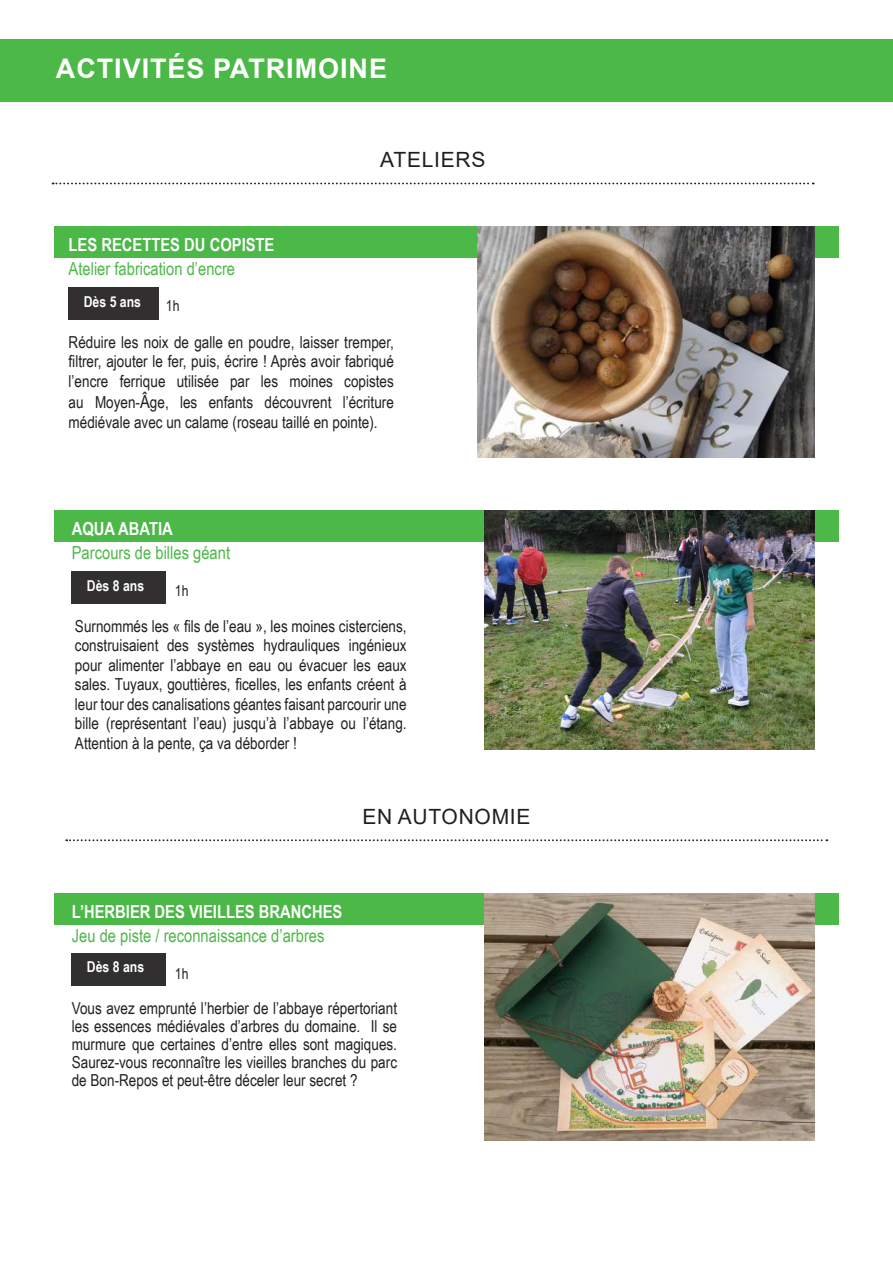
<style>
.page{position:relative;width:893px;height:1263px;background:#fff}
.page>*{position:absolute;margin:0;border:0;box-sizing:border-box;transform-origin:0 0}
.t1{font:700 27px "Arial";letter-spacing:.035em;color:#fff}
.t2{font:21px "Arial";letter-spacing:.035em;color:#231f20}
.t3{font:18px "Arial Narrow";color:#4cb848}
.t4{font:700 18px "Arial Narrow";color:#fff}
.t5{font:16.5px/19.5px "Arial Narrow";color:#231f20;text-align:justify}
.t6{font:700 15px "Arial Narrow";color:#fff}
.t7{font:15px "Arial Narrow";color:#231f20}
.s1{font-size:18px}
</style>
<div class="page">
<div style="left:0;top:40px;width:892px;height:62px;background:#4cb848"></div>
<div style="left:54px;top:226px;width:785px;height:31px;background:#4cb848"></div>
<div style="left:69px;top:287px;width:90px;height:32px;background:#312f30"></div>
<div style="left:72px;top:571px;width:94px;height:32px;background:#312f30"></div>
<div style="left:54px;top:510px;width:785px;height:31px;background:#4cb848"></div>
<img style="left:478px;top:226px;width:337px;height:231px">
<img style="left:485px;top:510px;width:330px;height:240px">
<svg style="left:53px;top:183px;width:761px;height:1px"></svg>
<svg style="left:66px;top:839px;width:761px;height:2px"></svg>
<div style="left:72px;top:954px;width:94px;height:32px;background:#312f30"></div>
<div style="left:54px;top:893px;width:785px;height:31px;background:#4cb848"></div>
<img style="left:485px;top:893px;width:330px;height:248px">
<h1 class="t1" style="left:56px;top:49px;width:333px">ACTIVITÉS PATRIMOINE</h1>
<p class="t4" style="left:69px;top:231px;width:207px">LES RECETTES DU COPISTE</p>
<p class="t3" style="left:69px;top:255px;width:168px">Atelier fabrication d’encre</p>
<p class="t6" style="left:84px;top:291px;width:59px">Dès 5 ans</p>
<p class="t7" style="left:166px;top:295px;width:15px">1h</p>
<p class="t2" style="left:380px;top:145px;width:107px">ATELIERS</p>
<p class="t5" style="left:69px;top:331px;width:327px">Réduire les noix de galle en poudre, laisser tremper, filtrer, ajouter le fer, puis, écrire ! Après avoir fabriqué l’encre ferrique utilisée par les moines copistes</p>
<p class="t5" style="left:69px;top:392px;width:327px">au Moyen-<span class="s1">Â</span>ge, les enfants découvrent l’écriture médiévale avec un calame (roseau taillé en pointe).</p>
<p class="t4" style="left:72px;top:515px;width:103px">AQUA ABATIA</p>
<p class="t3" style="left:72px;top:539px;width:160px">Parcours de billes géant</p>
<p class="t6" style="left:87px;top:575px;width:59px">Dès 8 ans</p>
<p class="t7" style="left:175px;top:580px;width:15px">1h</p>
<p class="t5" style="left:75px;top:615px;width:333px">Surnommés les « fils de l’eau », les moines cisterciens, construisaient des systèmes hydrauliques ingénieux pour alimenter l’abbaye en eau ou évacuer les eaux sales. Tuyaux, gouttières, ficelles, les enfants créent à leur tour des canalisations géantes faisant parcourir une bille (représentant l’eau) jusqu’à l’abbaye ou l’étang.<br>Attention à la pente, ça va déborder !</p>
<p class="t2" style="left:362px;top:802px;width:169px">EN AUTONOMIE</p>
<p class="t4" style="left:72px;top:897px;width:272px">L’HERBIER DES VIEILLES BRANCHES</p>
<p class="t3" style="left:72px;top:922px;width:254px">Jeu de piste / reconnaissance d’arbres</p>
<p class="t6" style="left:87px;top:956px;width:59px">Dès 8 ans</p>
<p class="t7" style="left:175px;top:963px;width:15px">1h</p>
<p class="t5" style="left:72px;top:999px;width:327px;line-height:18px">Vous avez emprunté l’herbier de l’abbaye répertoriant les essences médiévales d’arbres du domaine. Il se murmure que certaines d’entre elles sont magiques.<br>Saurez-vous reconnaître les vieilles branches du parc de Bon-Repos et peut-être déceler leur secret ?</p>
</div>
